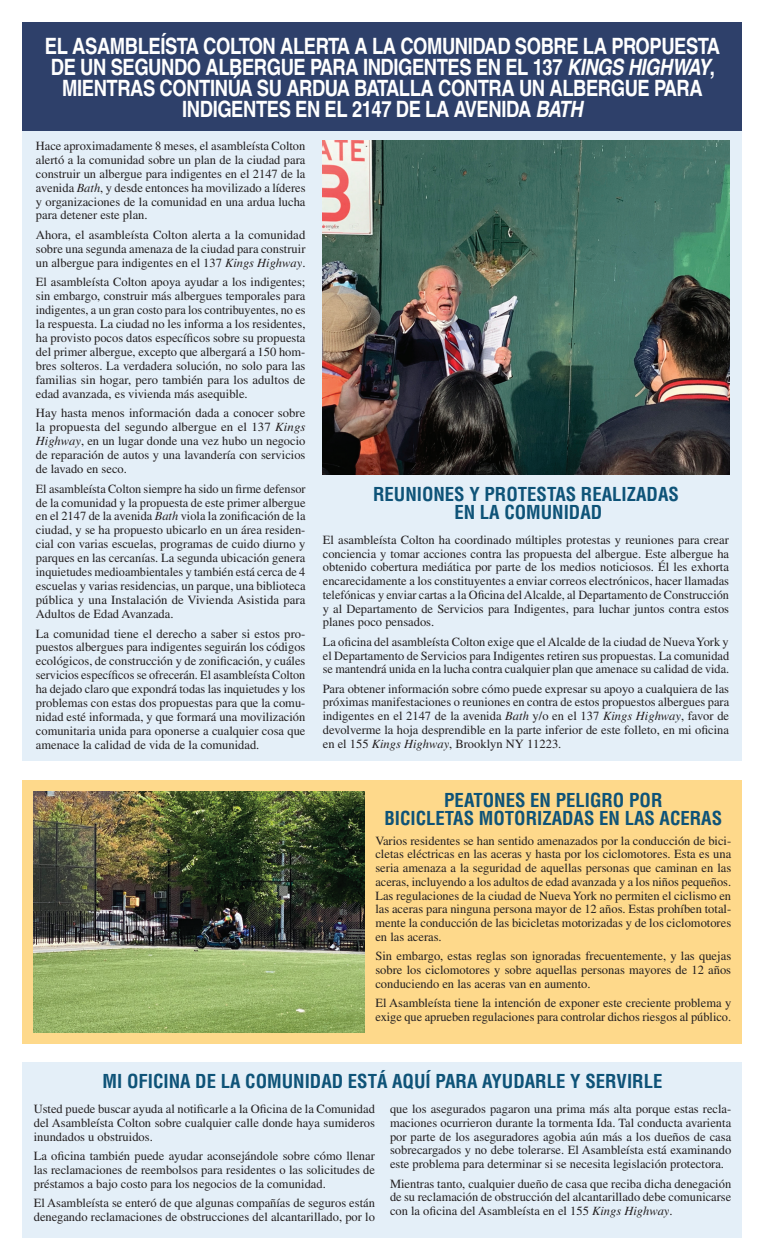
<style>
.page{position:relative;width:765px;height:1260px;background:#fff}
.page>*{position:absolute;margin:0;border:0;box-sizing:border-box;transform-origin:0 0}
.t1{font:700 condensed 22.5px/21.2px "Helvetica";letter-spacing:-.02em;color:#fff;text-align:center}
.t2{font:700 condensed 18.75px/18.8px "Helvetica";color:#0e5378;text-align:center}
.t3{font:12.5px/13.9px "Times";color:#231f20;text-align:justify}
.s1{font-style:italic}
</style>
<div class="page">
<div style="left:22px;top:125px;width:720px;height:636px;background:#e4eff8"></div>
<div style="left:22px;top:22px;width:720px;height:109px;background:#2e406a"></div>
<div style="left:22px;top:780px;width:720px;height:264px;background:#fed98b"></div>
<img style="left:34px;top:792px;width:330px;height:241px">
<div style="left:22px;top:1062px;width:720px;height:176px;background:#e4eff8"></div>
<img style="left:323px;top:140px;width:406px;height:334px">
<h1 class="t1" style="left:45px;top:35px;width:677px">EL ASAMBLEÍSTA COLTON ALERTA A LA COMUNIDAD SOBRE LA PROPUESTA DE UN SEGUNDO ALBERGUE PARA INDIGENTES EN EL 137 <span class="s1">KINGS HIGHWAY</span>, MIENTRAS CONTINÚA SU ARDUA BATALLA CONTRA UN ALBERGUE PARA INDIGENTES EN EL 2147 DE LA AVENIDA <span class="s1">BATH</span></h1>
<p class="t3" style="left:36px;top:139px;width:271px">Hace aproximadamente 8 meses, el asambleísta Colton alertó a la comunidad sobre un plan de la ciudad para construir un albergue para indigentes en el 2147 de la avenida <span class="s1">Bath</span>, y desde entonces ha movilizado a líderes y organizaciones de la comunidad en una ardua lucha para detener este plan.</p>
<p class="t3" style="left:36px;top:228px;width:271px">Ahora, el asambleísta Colton alerta a la comunidad sobre una segunda amenaza de la ciudad para construir un albergue para indigentes en el 137 <span class="s1">Kings Highway</span>.</p>
<p class="t3" style="left:36px;top:275px;width:271px">El asambleísta Colton apoya ayudar a los indigentes; sin embargo, construir más albergues temporales para indigentes, a un gran costo para los contribuyentes, no es la respuesta. La ciudad no les informa a los residentes, ha provisto pocos datos específicos sobre su propuesta del primer albergue, excepto que albergará a 150 hom&shy;bres solteros. La verdadera solución, no solo para las familias sin hogar, pero también para los adultos de edad avanzada, es vivienda más asequible.</p>
<p class="t3" style="left:36px;top:406px;width:271px">Hay hasta menos información dada a conocer sobre la propuesta del segundo albergue en el 137 <span class="s1">Kings Highway</span>, en un lugar donde una vez hubo un negocio de reparación de autos y una lavandería con servicios de lavado en seco.</p>
<p class="t3" style="left:36px;top:481px;width:271px">El asambleísta Colton siempre ha sido un firme defensor de la comunidad y la propuesta de este primer albergue en el 2147 de la avenida <span class="s1">Bath</span> viola la zonificación de la ciudad, y se ha propuesto ubicarlo en un área residen&shy;cial con varias escuelas, programas de cuido diurno y parques en las cercanías. La segunda ubicación genera inquietudes medioambientales y también está cerca de 4 escuelas y varias residencias, un parque, una biblioteca pública y una Instalación de Vivienda Asistida para Adultos de Edad Avanzada.</p>
<p class="t3" style="left:36px;top:626px;width:271px">La comunidad tiene el derecho a saber si estos pro&shy;puestos albergues para indigentes seguirán los códigos ecológicos, de construcción y de zonificación, y cuáles servicios específicos se ofrecerán. El asambleísta Colton ha dejado claro que expondrá todas las inquietudes y los problemas con estas dos propuestas para que la comu&shy;nidad esté informada, y que formará una movilización comunitaria unida para oponerse a cualquier cosa que amenace la calidad de vida de la comunidad.</p>
<h2 class="t2" style="left:373px;top:486px;width:307px;line-height:17.5px">REUNIONES Y PROTESTAS REALIZADAS<br>EN LA COMUNIDAD</h2>
<p class="t3" style="left:323px;top:533px;width:408px">El asambleísta Colton ha coordinado múltiples protestas y reuniones para crear conciencia y tomar acciones contra las propuesta del albergue. Este albergue ha obtenido cobertura mediática por parte de los medios noticiosos. Él les exhorta encarecidamente a los constituyentes a enviar correos electrónicos, hacer llamadas telefónicas y enviar cartas a la Oficina del Alcalde, al Departamento de Construcción y al Departamento de Servicios para Indigentes, para luchar juntos contra estos planes poco pensados.</p>
<p class="t3" style="left:323px;top:635px;width:408px">La oficina del asambleísta Colton exige que el Alcalde de la ciudad de Nueva York y el Departamento de Servicios para Indigentes retiren sus propuestas. La comunidad se mantendrá unida en la lucha contra cualquier plan que amenace su calidad de vida.</p>
<p class="t3" style="left:323px;top:682px;width:408px">Para obtener información sobre cómo puede expresar su apoyo a cualquiera de las próximas manifestaciones o reuniones en contra de estos propuestos albergues para indigentes en el 2147 de la avenida <span class="s1">Bath</span> y/o en el 137 <span class="s1">Kings Highway</span>, favor de devolverme la hoja desprendible en la parte inferior de este folleto, en mi oficina en el 155 <span class="s1">Kings Highway</span>, Brooklyn NY 11223.</p>
<h2 class="t2" style="left:385px;top:790px;width:339px">PEATONES EN PELIGRO POR<br>BICICLETAS MOTORIZADAS EN LAS ACERAS</h2>
<p class="t3" style="left:375px;top:834px;width:357px">Varios residentes se han sentido amenazados por la conducción de bici&shy;cletas eléctricas en las aceras y hasta por los ciclomotores. Esta es una seria amenaza a la seguridad de aquellas personas que caminan en las aceras, incluyendo a los adultos de edad avanzada y a los niños pequeños.<br>Las regulaciones de la ciudad de Nueva York no permiten el ciclismo en las aceras para ninguna persona mayor de 12 años. Estas prohíben total&shy;mente la conducción de las bicicletas motorizadas y de los ciclomotores en las aceras.</p>
<p class="t3" style="left:375px;top:949px;width:357px">Sin embargo, estas reglas son ignoradas frecuentemente, y las quejas sobre los ciclomotores y sobre aquellas personas mayores de 12 años conduciendo en las aceras van en aumento.</p>
<p class="t3" style="left:375px;top:996px;width:357px">El Asambleísta tiene la intención de exponer este creciente problema y exige que aprueben regulaciones para controlar dichos riesgos al público.</p>
<h2 class="t2" style="left:103px;top:1072px;width:561px">MI OFICINA DE LA COMUNIDAD ESTÁ AQUÍ PARA AYUDARLE Y SERVIRLE</h2>
<p class="t3" style="left:34px;top:1102px;width:343px">Usted puede buscar ayuda al notificarle a la Oficina de la Comunidad del Asambleísta Colton sobre cualquier calle donde haya sumideros inundados u obstruidos.</p>
<p class="t3" style="left:34px;top:1149px;width:343px">La oficina también puede ayudar aconsejándole sobre cómo llenar las reclamaciones de reembolsos para residentes o las solicitudes de préstamos a bajo costo para los negocios de la comunidad.</p>
<p class="t3" style="left:34px;top:1196px;width:343px">El Asambleísta se enteró de que algunas compañías de seguros están denegando reclamaciones de obstrucciones del alcantarillado, por lo</p>
<p class="t3" style="left:390px;top:1102px;width:343px">que los asegurados pagaron una prima más alta porque estas recla&shy;maciones ocurrieron durante la tormenta Ida. Tal conducta avarienta por parte de los aseguradores agobia aún más a los dueños de casa sobrecargados y no debe tolerarse. El Asambleísta está examinando este problema para determinar si se necesita legislación protectora.</p>
<p class="t3" style="left:390px;top:1176px;width:343px">Mientras tanto, cualquier dueño de casa que reciba dicha denegación de su reclamación de obstrucción del alcantarillado debe comunicarse con la oficina del Asambleísta en el 155 <span class="s1">Kings Highway</span>.</p>
</div>
